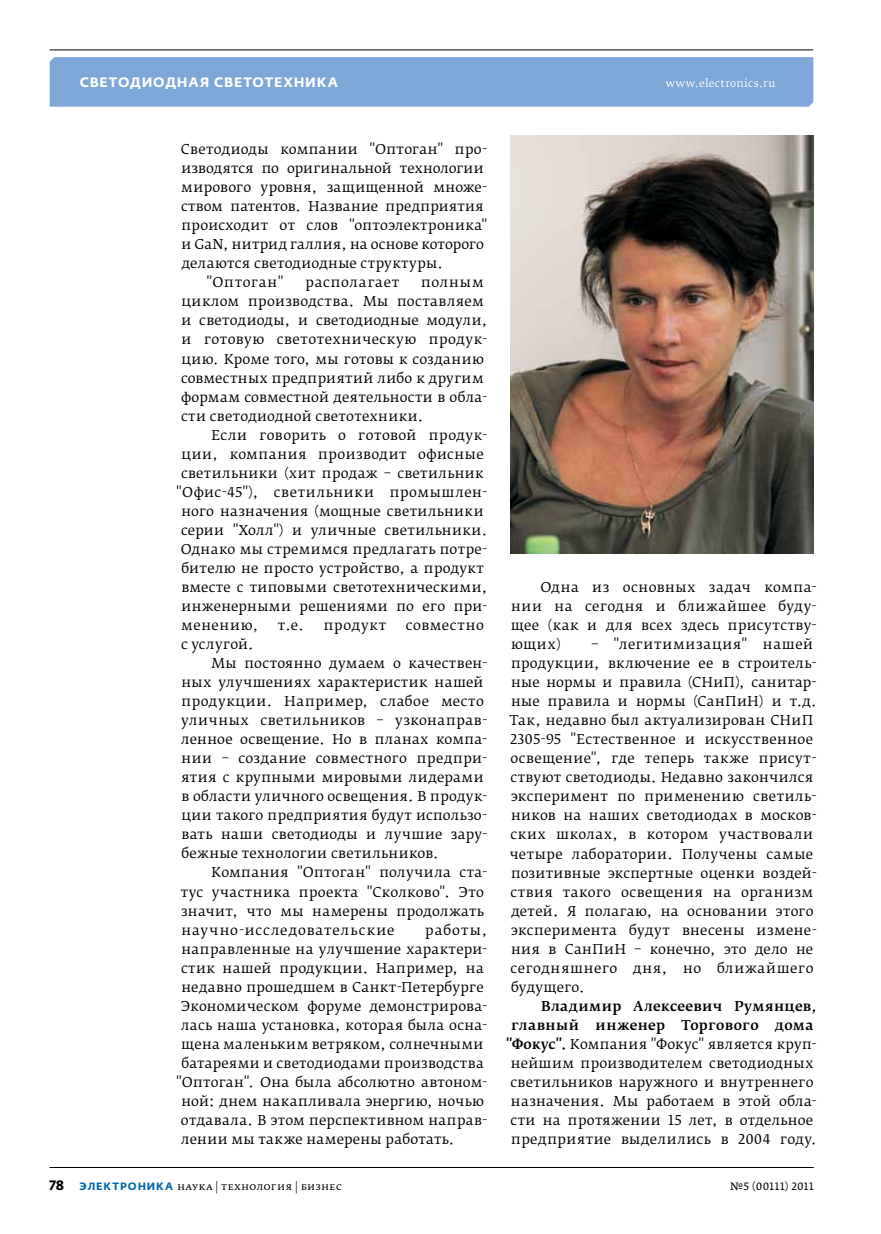
<style>
.page{position:relative;width:881px;height:1234px;background:#fff}
.page>*{position:absolute;margin:0;border:0;box-sizing:border-box;transform-origin:0 0}
.t1{font:13.5px/19px "Fedra Serif B Pro";letter-spacing:.02em;color:#000}
.t2{font:13.5px "Fedra Serif B Pro";color:#000}
.t3{font:13.5px "Fedra Serif B Pro";letter-spacing:.04em;color:#000}
.t4{font:700 13.5px "Fedra Sans Alt Pro";letter-spacing:.055em;color:#fff}
.t5{font:13.5px "Fedra Serif B Pro";letter-spacing:.065em;color:#000}
.t6{font:13.5px "Fedra Serif B Pro";letter-spacing:.05em;color:#000}
.t7{font:10.5px "Fedra Serif B Pro";letter-spacing:.035em;color:#000}
.t8{font:10.5px "Fedra Serif B Pro";letter-spacing:.03em;color:#fff}
.t9{font:10.5px "Fedra Serif A Pro";letter-spacing:.03em;color:#000}
.s1{font-weight:500}
.s2{font-family:"Fedra Sans Pro";font-weight:700;font-size:13.5px}
.s3{font-family:"Fedra Sans Alt Pro";font-weight:700;color:#0068ac}
</style>
<div class="page">
<div style="left:50px;top:57px;width:763px;height:50px;background:#7da7d8"></div>
<hr style="left:50px;top:49px;width:762px;height:1px;background:#000">
<hr style="left:50px;top:1166px;width:763px;height:1px;background:#000">
<img style="left:510px;top:135px;width:302px;height:418px">
<p class="t4" style="left:80px;top:74px;width:259px">Светодиодная светотехника</p>
<p class="t8" style="left:665px;top:77px;width:111px">www.electronics.ru</p>
<p class="t1" style="left:181px;top:140px;width:308px">Светодиоды компании "Оптоган" про-</p>
<p class="t2" style="left:181px;top:160px;width:304px">изводятся по оригинальной технологии</p>
<p class="t1" style="left:181px;top:178px;width:307px">мирового уровня, защищенной множе-</p>
<p class="t1" style="left:181px;top:197px;width:304px">ством патентов. Название предприятия</p>
<p class="t1" style="left:181px;top:216px;width:307px">происходит от слов "оптоэлектроника"</p>
<p class="t1" style="left:181px;top:235px;width:304px">и GaN, нитрид галлия, на основе которого</p>
<p class="t1" style="left:182px;top:254px;width:262px">делаются светодиодные структуры.</p>
<p class="t1" style="left:206px;top:273px;width:79px">"Оптоган"</p>
<p class="t6" style="left:305px;top:274px;width:95px">располагает</p>
<p class="t1" style="left:181px;top:273px;width:308px;text-indent:240px">полным циклом производства. Мы поставляем и светодиоды, и светодиодные модули, и готовую светотехническую продук&shy;цию. Кроме того, мы готовы к созданию совместных предприятий либо к другим формам совместной деятельности в обла&shy;сти светодиодной светотехники.</p>
<p class="t1" style="left:211px;top:425px;width:277px">Если говорить о готовой продук-</p>
<p class="t1" style="left:181px;top:444px;width:303px">ции, компания производит офисные</p>
<p class="t1" style="left:181px;top:463px;width:304px">светильники (хит продаж – светильник</p>
<p class="t3" style="left:176px;top:483px;width:312px">"Офис-45"), светильники промышлен-</p>
<p class="t1" style="left:181px;top:501px;width:304px">ного назначения (мощные светильники</p>
<p class="t1" style="left:181px;top:520px;width:308px">серии "Холл") и уличные светильники.</p>
<p class="t1" style="left:181px;top:539px;width:308px">Однако мы стремимся предлагать потре-</p>
<p class="t1" style="left:181px;top:558px;width:304px">бителю не просто устройство, а продукт</p>
<p class="t1" style="left:181px;top:577px;width:307px">вместе с типовыми светотехническими,</p>
<p class="t1" style="left:181px;top:596px;width:307px">инженерными решениями по его при-</p>
<p class="t6" style="left:181px;top:616px;width:79px">менению,</p>
<p class="t1" style="left:278px;top:615px;width:28px">т.е.</p>
<p class="t1" style="left:323px;top:615px;width:64px">продукт</p>
<p class="t1" style="left:406px;top:615px;width:79px">совместно</p>
<p class="t1" style="left:181px;top:634px;width:74px">с услугой.</p>
<p class="t1" style="left:211px;top:653px;width:277px">Мы постоянно думаем о качествен-</p>
<p class="t1" style="left:181px;top:672px;width:304px">ных улучшениях характеристик нашей</p>
<p class="t1" style="left:181px;top:691px;width:304px">продукции. Например, слабое место</p>
<p class="t1" style="left:181px;top:710px;width:307px">уличных светильников – узконаправ-</p>
<p class="t1" style="left:181px;top:729px;width:307px">ленное освещение. Но в планах компа-</p>
<p class="t1" style="left:181px;top:748px;width:307px">нии – создание совместного предпри-</p>
<p class="t1" style="left:181px;top:767px;width:304px">ятия с крупными мировыми лидерами</p>
<p class="t1" style="left:181px;top:787px;width:307px">в области уличного освещения. В продук-</p>
<p class="t1" style="left:181px;top:806px;width:307px">ции такого предприятия будут использо-</p>
<p class="t1" style="left:181px;top:825px;width:307px">вать наши светодиоды и лучшие зару-</p>
<p class="t1" style="left:181px;top:844px;width:259px">бежные технологии светильников.</p>
<p class="t1" style="left:211px;top:863px;width:277px">Компания "Оптоган" получила ста-</p>
<p class="t1" style="left:181px;top:882px;width:304px">тус участника проекта "Сколково". Это</p>
<p class="t1" style="left:181px;top:901px;width:304px">значит, что мы намерены продолжать</p>
<p class="t5" style="left:181px;top:921px;width:214px">научно-исследовательские</p>
<p class="t1" style="left:425px;top:920px;width:64px">работы,</p>
<p class="t1" style="left:181px;top:939px;width:307px">направленные на улучшение характери-</p>
<p class="t1" style="left:181px;top:958px;width:304px">стик нашей продукции. Например, на</p>
<p class="t1" style="left:181px;top:977px;width:303px">недавно прошедшем в Санкт-Петербурге</p>
<p class="t1" style="left:181px;top:996px;width:308px">Экономическом форуме демонстрирова-</p>
<p class="t1" style="left:181px;top:1015px;width:307px">лась наша установка, которая была осна-</p>
<p class="t1" style="left:181px;top:1034px;width:304px">щена маленьким ветряком, солнечными</p>
<p class="t1" style="left:181px;top:1053px;width:304px">батареями и светодиодами производства</p>
<p class="t1" style="left:176px;top:1072px;width:312px">"Оптоган". Она была абсолютно автоном-</p>
<p class="t1" style="left:181px;top:1091px;width:304px">ной: днем накапливала энергию, ночью</p>
<p class="t1" style="left:181px;top:1110px;width:307px">отдавала. В этом перспективном направ-</p>
<p class="t1" style="left:181px;top:1129px;width:275px">лении мы также намерены работать.</p>
<p class="t1" style="left:510px;top:577px;width:307px;text-align:justify;text-indent:30px">Одна из основных задач компа&shy;нии на сегодня и ближайшее буду&shy;щее (как и для всех здесь присутству&shy;ющих)</p>
<p class="t1" style="left:509px;top:634px;width:308px;text-indent:82px">– "легитимизация" нашей продукции, включение ее в строитель&shy;ные нормы и правила (СНиП), санитар&shy;ные правила и нормы (СанПиН) и т.д.<br>Так, недавно был актуализирован СНиП 2305-95 "Естественное и искусственное освещение", где теперь также присут&shy;ствуют светодиоды. Недавно закончился эксперимент по применению светиль&shy;ников на наших светодиодах в москов&shy;ских школах, в котором участвовали четыре лаборатории. Получены самые позитивные экспертные оценки воздей&shy;ствия такого освещения на организм детей. Я полагаю, на основании этого эксперимента будут внесены измене&shy;ния в СанПиН – конечно, это дело не сегодняшнего дня, но ближайшего будущего.</p>
<p class="t1" style="left:505px;top:996px;width:312px;text-align:right"><span class="s1">Владимир Алексеевич Румянцев, главный инженер Торгового дома "Фокус".</span> Компания "Фокус" является круп&shy;нейшим производителем светодиодных светильников наружного и внутреннего назначения. Мы работаем в этой обла&shy;сти на протяжении 15 лет, в отдельное предприятие выделились в 2004 году.</p>
<p class="t7" style="left:50px;top:1179px;width:294px"><span class="s2">78</span> <span class="s3">ЭЛЕКТРОНИКА</span> наука | технология | бизнес</p>
<p class="t9" style="left:729px;top:1179px;width:85px">№5 (00111) 2011</p>
</div>
